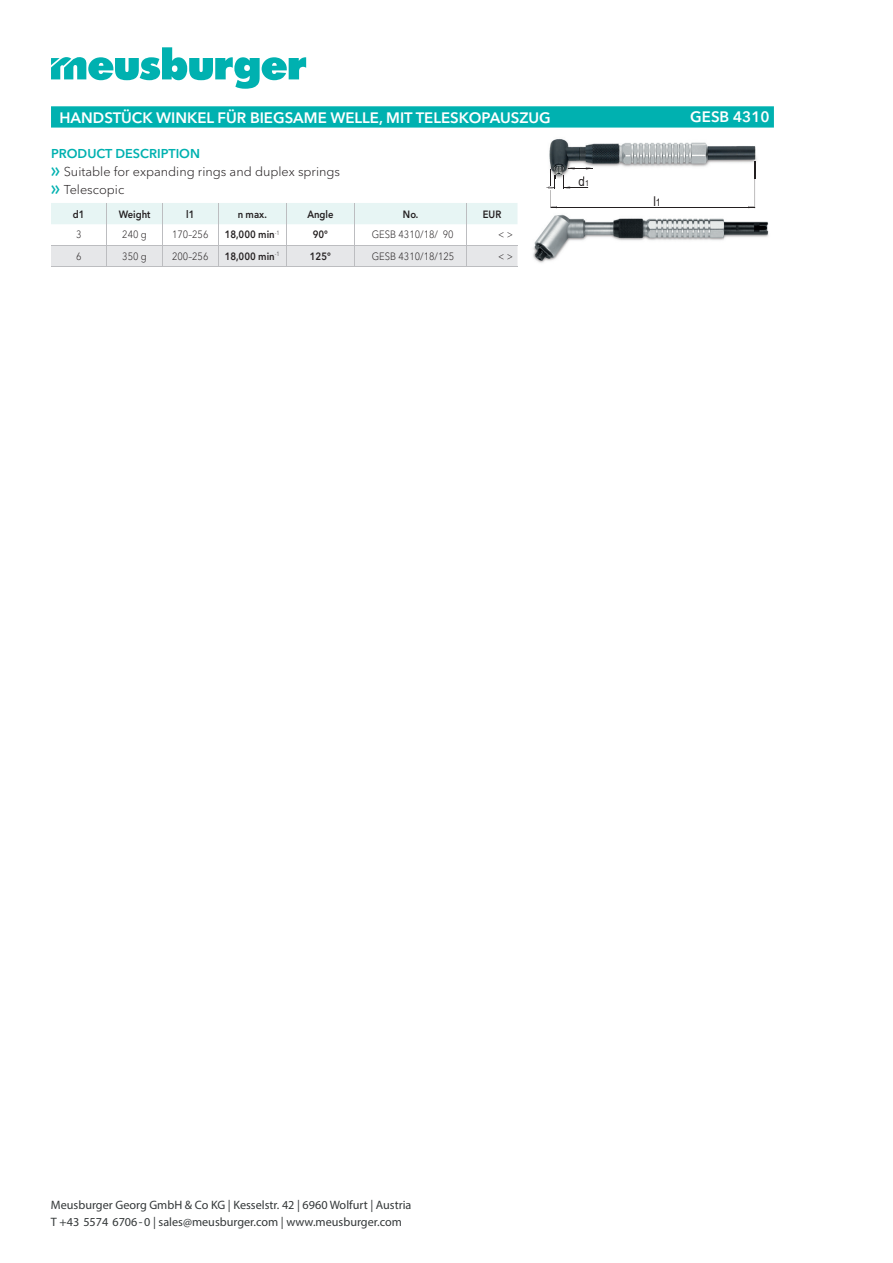
<style>
.page{position:relative;width:893px;height:1263px;background:#fff}
.page>*{position:absolute;margin:0;border:0;box-sizing:border-box;transform-origin:0 0}
.t1{font:600 15px "Avenir Next W1 G";color:#fff}
.t2{font:13.5px "Arial";color:#231f20;scale:.85 1}
.t3{font:300 12.75px/18px "Avenir Next W1 G";color:#231f20}
.t4{font:12.15px/17.1px "Myriad Pro";color:#343839}
.t5{font:300 10.5px "Avenir Next W1 G";color:#231f20;scale:.9 1}
.t6{font:600 10.5px "Avenir Next W1 G";color:#231f20;scale:.9 1}
.s1{font-weight:600;color:#00b1b0}
.s2{font-family:"Meusburger Sonderzeichen";font-weight:400;color:#00b1b0}
.s3{font-size:8.25px}
.s4{font-size:10.5px}
</style>
<div class="page">
<svg style="left:51px;top:47px;width:255px;height:42px"></svg>
<svg style="left:51px;top:106px;width:723px;height:22px;background:#08b3b2"></svg>
<svg style="left:51px;top:203px;width:466px;height:64px"></svg>
<hr style="left:551px;top:207px;width:204px;height:1px;background:#231f20">
<img style="left:549px;top:139px;width:208px;height:39px">
<svg style="left:748px;top:161px;width:8px;height:47px"></svg>
<svg style="left:546px;top:169px;width:11px;height:39px"></svg>
<svg style="left:563px;top:176px;width:25px;height:13px"></svg>
<svg style="left:568px;top:167px;width:24px;height:2px"></svg>
<img style="left:533px;top:214px;width:236px;height:49px">
<p class="t1" style="left:60px;top:108px;width:493px">HANDSTÜCK WINKEL FÜR BIEGSAME WELLE, MIT TELESKOPAUSZUG</p>
<p class="t1" style="left:690px;top:108px;width:81px">GESB 4310</p>
<p class="t3" style="left:51px;top:145px;width:291px"><span class="s1">PRODUCT DESCRIPTION<br></span><span class="s2">f</span> Suitable for expanding rings and duplex springs <span class="s2">f</span> Telescopic</p>
<p class="t6" style="left:73px;top:208px;width:15px">d1</p>
<p class="t6" style="left:119px;top:208px;width:37px">Weight</p>
<p class="t6" style="left:186px;top:208px;width:11px">l1</p>
<p class="t6" style="left:238px;top:208px;width:34px">n max.</p>
<p class="t6" style="left:307px;top:208px;width:31px">Angle</p>
<p class="t6" style="left:403px;top:208px;width:19px">No.</p>
<p class="t6" style="left:483px;top:208px;width:22px">EUR</p>
<p class="t5" style="left:76px;top:228px;width:8px">3</p>
<p class="t5" style="left:122px;top:228px;width:29px">240 g</p>
<p class="t5" style="left:172px;top:228px;width:42px">170–256</p>
<p class="t6" style="left:225px;top:228px;width:63px">18,000 min<sup>-1</sup></p>
<p class="t6" style="left:313px;top:228px;width:19px">90°</p>
<p class="t5" style="left:372px;top:228px;width:92px">GESB 4310/18/ 90</p>
<p class="t5" style="left:498px;top:228px;width:18px">&lt; &gt;</p>
<p class="t5" style="left:76px;top:250px;width:8px">6</p>
<p class="t5" style="left:122px;top:250px;width:29px">350 g</p>
<p class="t5" style="left:172px;top:250px;width:42px">200–256</p>
<p class="t6" style="left:225px;top:250px;width:63px">18,000 min<sup>-1</sup></p>
<p class="t6" style="left:310px;top:250px;width:25px">125°</p>
<p class="t5" style="left:372px;top:250px;width:93px">GESB 4310/18/125</p>
<p class="t5" style="left:498px;top:250px;width:18px">&lt; &gt;</p>
<p class="t2" style="left:579px;top:172px;width:14px">d<span class="s3">1</span></p>
<p class="t2" style="left:653px;top:192px;width:10px">l<span class="s4">1</span></p>
<p class="t4" style="left:51px;top:1196px;width:362px">Meusburger Georg GmbH &amp; Co KG | Kesselstr. 42 | 6960 Wolfurt | Austria<br>T +43 5574 6706 - 0 | sales@meusburger.com | www.meusburger.com</p>
</div>
